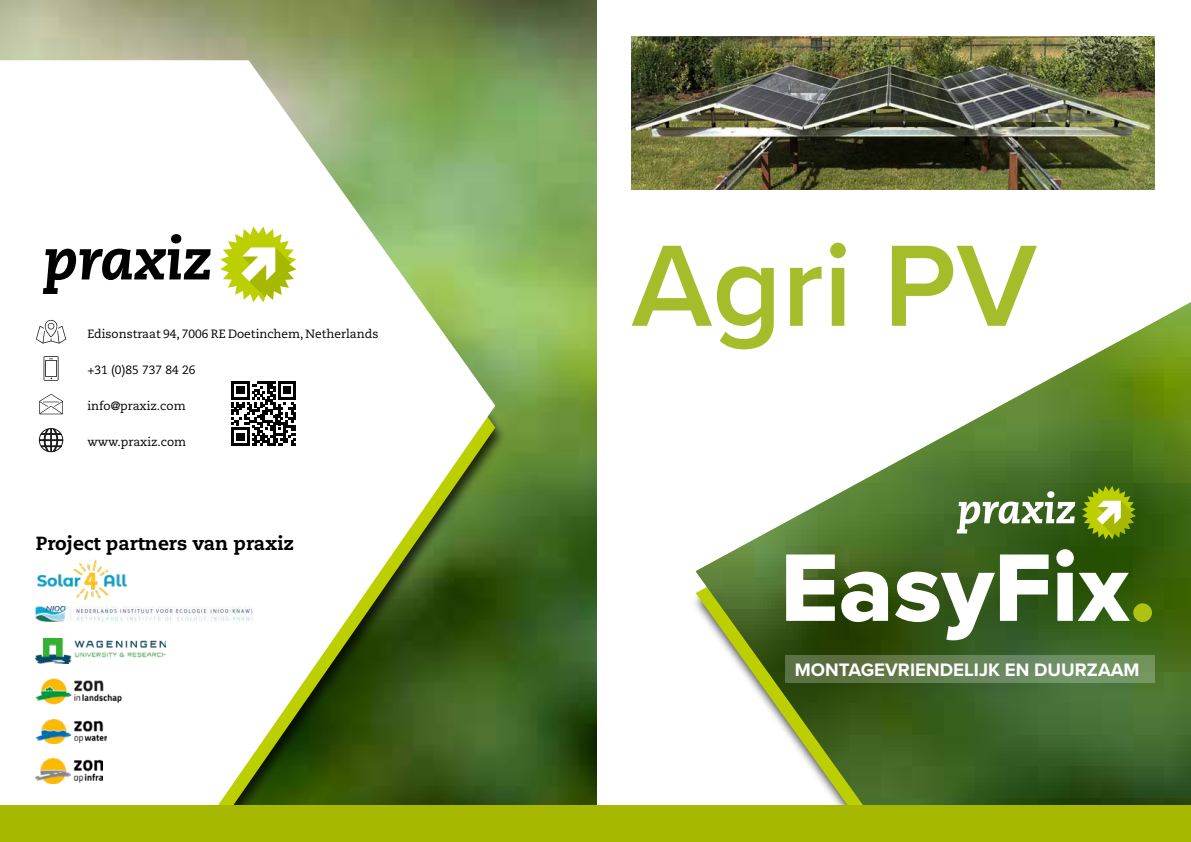
<style>
.page{position:relative;width:1191px;height:842px;background:#fff}
.page>*{position:absolute;margin:0;border:0;box-sizing:border-box;transform-origin:0 0}
.t1{font:600 120px "Proxima Nova";color:#a5bd2a}
.t2{font:99.5px "Proxima Nova Extrabld";color:#fff}
.t3{font:800 19px "Caecilia LT Std";color:#000}
.t4{font:700 18.7px "Proxima Nova";color:#fff}
.t5{font:12px "Caecilia LT Std";color:#000}
.s1{color:#aec311}
</style>
<div class="page">
<img style="left:695px;top:302px;width:496px;height:504px">
<svg style="left:956px;top:491px;width:119px;height:42px"></svg>
<svg style="left:1082px;top:486px;width:53px;height:53px;background:#8fa726"></svg>
<svg style="left:785px;top:655px;width:370px;height:28px;background:#678355"></svg>
<img style="left:0;top:0;width:596px;height:806px">
<div style="left:0;top:80px;width:507px;height:762px;background:#000;opacity:.75"></div>
<svg style="left:0;top:60px;width:495px;height:746px"></svg>
<div style="left:0;top:806px;width:1191px;height:36px;background:#a7b800"></div>
<img style="left:631px;top:36px;width:524px;height:154px">
<svg style="left:36px;top:319px;width:30px;height:25px"></svg>
<svg style="left:44px;top:356px;width:15px;height:25px"></svg>
<svg style="left:39px;top:394px;width:24px;height:20px"></svg>
<svg style="left:39px;top:428px;width:24px;height:25px"></svg>
<svg style="left:43px;top:234px;width:168px;height:60px"></svg>
<svg style="left:220px;top:226px;width:76px;height:76px"></svg>
<svg style="left:231px;top:381px;width:65px;height:65px"></svg>
<img style="left:36px;top:607px;width:218px;height:15px">
<img style="left:36px;top:678px;width:86px;height:26px">
<img style="left:36px;top:719px;width:70px;height:25px">
<img style="left:36px;top:639px;width:130px;height:24px">
<img style="left:36px;top:559px;width:92px;height:41px">
<img style="left:36px;top:759px;width:66px;height:24px">
<p class="t5" style="left:87px;top:327px;width:292px">Edisonstraat 94, 7006 RE Doetinchem, Netherlands</p>
<p class="t5" style="left:87px;top:363px;width:110px">+31 (0)85 737 84 26</p>
<p class="t5" style="left:87px;top:399px;width:100px">info@praxiz.com</p>
<p class="t5" style="left:87px;top:435px;width:100px">www.praxiz.com</p>
<h3 class="t3" style="left:36px;top:532px;width:260px">Project partners van praxiz</h3>
<h1 class="t1" style="left:631px;top:196px;width:407px">Agri PV</h1>
<h2 class="t2" style="left:780px;top:513px;width:377px">EasyFix<span class="s1">.</span></h2>
<h3 class="t4" style="left:795px;top:655px;width:346px">MONTAGEVRIENDELIJK EN DUURZAAM</h3>
</div>
